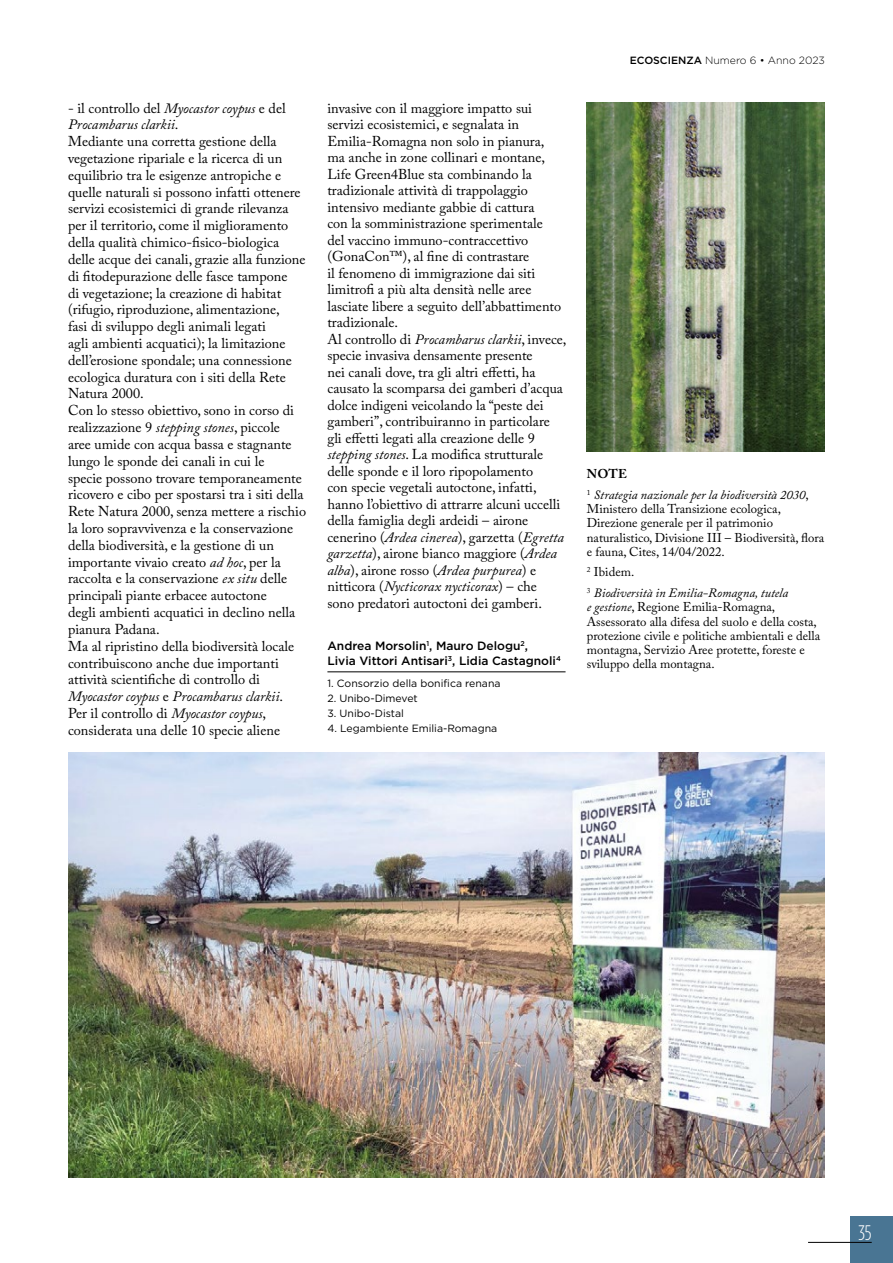
<style>
.page{position:relative;width:893px;height:1263px;background:#fff}
.page>*{position:absolute;margin:0;border:0;box-sizing:border-box;transform-origin:0 0}
.t1{font:300 condensed 21px "Gotham HTF";color:#fff}
.t2{font:14.25px/16.8px "Adobe Caslon Pro";color:#000}
.t3{font:12.75px/14.2px "Adobe Caslon Pro";color:#000}
.t4{font:italic 12.75px/20.7px "Adobe Caslon Pro";color:#000}
.t5{font:500 12px/15px "Gotham HTF";color:#000}
.t6{font:10.5px "Gotham HTF";color:#000}
.t7{font:300 10.5px "Gotham HTF";color:#000}
.s1{font-style:italic}
.s2{font-weight:500}
.s3{font-weight:700;font-style:normal}
.s4{font-style:normal}
</style>
<div class="page">
<div style="left:850px;top:1216px;width:43px;height:47px;background:#497593"></div>
<hr style="left:808px;top:1242px;width:64px;height:1px;background:#000">
<hr style="left:327px;top:672px;width:239px;height:1px;background:#000">
<img style="left:587px;top:102px;width:238px;height:350px">
<img style="left:68px;top:752px;width:757px;height:426px">
<p class="t2" style="left:68px;top:99px;width:240px">- il controllo del <span class="s1">Myocastor coypus</span> e del <span class="s1">Procambarus clarkii</span>.<br>Mediante una corretta gestione della vegetazione ripariale e la ricerca di un equilibrio tra le esigenze antropiche e quelle naturali si possono infatti ottenere servizi ecosistemici di grande rilevanza per il territorio, come il miglioramento della qualità chimico-fisico-biologica delle acque dei canali, grazie alla funzione di fitodepurazione delle fasce tampone<br>di vegetazione; la creazione di habitat (rifugio, riproduzione, alimentazione,<br>fasi di sviluppo degli animali legati<br>agli ambienti acquatici); la limitazione dell’erosione spondale; una connessione ecologica duratura con i siti della Rete Natura 2000.<br>Con lo stesso obiettivo, sono in corso di realizzazione 9 <span class="s1">stepping stones</span>, piccole aree umide con acqua bassa e stagnante lungo le sponde dei canali in cui le<br>specie possono trovare temporaneamente ricovero e cibo per spostarsi tra i siti della Rete Natura 2000, senza mettere a rischio la loro sopravvivenza e la conservazione della biodiversità, e la gestione di un importante vivaio creato <span class="s1">ad hoc</span>, per la raccolta e la conservazione <span class="s1">ex situ</span> delle principali piante erbacee autoctone<br>degli ambienti acquatici in declino nella pianura Padana.<br>Ma al ripristino della biodiversità locale contribuiscono anche due importanti attività scientifiche di controllo di <span class="s1">Myocastor coypus</span> e <span class="s1">Procambarus clarkii</span>.<br>Per il controllo di <span class="s1">Myocastor coypus</span>, considerata una delle 10 specie aliene</p>
<p class="t2" style="left:327px;top:99px;width:241px">invasive con il maggiore impatto sui servizi ecosistemici, e segnalata in Emilia-Romagna non solo in pianura,<br>ma anche in zone collinari e montane, Life Green4Blue sta combinando la tradizionale attività di trappolaggio intensivo mediante gabbie di cattura<br>con la somministrazione sperimentale<br>del vaccino immuno-contraccettivo (GonaCon™), al fine di contrastare<br>il fenomeno di immigrazione dai siti limitrofi a più alta densità nelle aree lasciate libere a seguito dell’abbattimento tradizionale.<br>Al controllo di <span class="s1">Procambarus clarkii</span>, invece, specie invasiva densamente presente<br>nei canali dove, tra gli altri effetti, ha causato la scomparsa dei gamberi d’acqua dolce indigeni veicolando la “peste dei gamberi”, contribuiranno in particolare gli effetti legati alla creazione delle 9 <span class="s1">stepping stones</span>. La modifica strutturale delle sponde e il loro ripopolamento<br>con specie vegetali autoctone, infatti, hanno l’obiettivo di attrarre alcuni uccelli della famiglia degli ardeidi – airone cenerino (<span class="s1">Ardea cinerea</span>), garzetta (<span class="s1">Egretta garzetta</span>), airone bianco maggiore (<span class="s1">Ardea alba</span>), airone rosso (<span class="s1">Ardea purpurea</span>) e nitticora (<span class="s1">Nycticorax nycticorax</span>) – che sono predatori autoctoni dei gamberi.</p>
<p class="t5" style="left:327px;top:638px;width:235px">Andrea Morsolin<sup>1</sup>, Mauro Delogu<sup>2</sup>,<br>Livia Vittori Antisari<sup>3</sup>, Lidia Castagnoli<sup>4</sup></p>
<p class="t6" style="left:327px;top:677px;width:175px">1. Consorzio della bonifica renana</p>
<p class="t6" style="left:327px;top:692px;width:92px">2. Unibo-Dimevet</p>
<p class="t6" style="left:327px;top:707px;width:78px">3. Unibo-Distal</p>
<p class="t6" style="left:327px;top:722px;width:171px">4. Legambiente Emilia-Romagna</p>
<p class="t7" style="left:630px;top:55px;width:197px"><span class="s2">ECOSCIENZA</span> Numero 6 • Anno 2023</p>
<p class="t4" style="left:587px;top:463px;width:223px"><span class="s3">NOTE<br></span><sup>1</sup> Strategia nazionale per la biodiversità 2030<span class="s4">,</span></p>
<p class="t3" style="left:587px;top:502px;width:239px">Ministero della Transizione ecologica, Direzione generale per il patrimonio naturalistico, Divisione III – Biodiversità, flora e fauna, Cites, 14/04/2022.</p>
<p class="t4" style="left:587px;top:562px;width:203px"><sup>2</sup> <span class="s4">Ibidem.<br></span><sup>3</sup> Biodiversità in Emilia-Romagna, tutela</p>
<p class="t3" style="left:587px;top:600px;width:235px"><span class="s1">e gestione</span>, Regione Emilia-Romagna, Assessorato alla difesa del suolo e della costa, protezione civile e politiche ambientali e della montagna, Servizio Aree protette, foreste e sviluppo della montagna.</p>
<h1 class="t1" style="left:858px;top:1221px;width:15px">35</h1>
</div>
